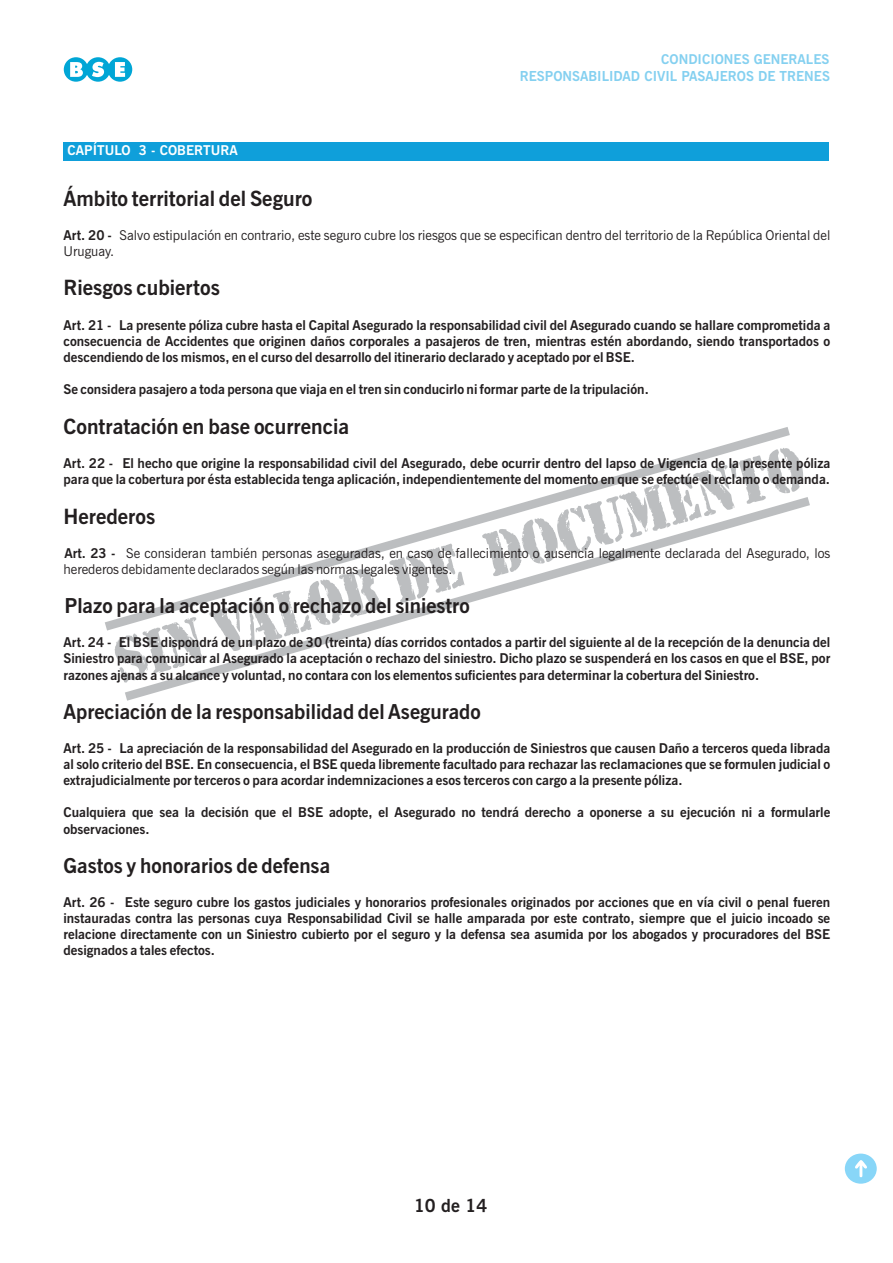
<style>
.page{position:relative;width:893px;height:1263px;background:#fff}
.page>*{position:absolute;margin:0;border:0;box-sizing:border-box;transform-origin:0 0}
.t1{font:700 21px "News Gothic BT";color:#231f20}
.t2{font:700 20.55px "News Gothic BT";color:#231f20}
.t3{font:700 18px "News Gothic BT";color:#231f20}
.t4{font:700 13.8px "News Gothic BT";color:#84d0f0}
.t5{font:700 13.5px/16.2px "News Gothic BT";color:#231f20;text-align:justify}
.t6{font:13.5px/16.2px "News Gothic BT";color:#231f20}
.t7{font:700 13.5px "News Gothic BT";color:#84d0f0}
.t8{font:700 13.5px "News Gothic BT";color:#fff}
.s1{font-weight:700}
</style>
<div class="page">
<svg style="left:115px;top:636px;width:10px;height:46px"></svg>
<svg style="left:105px;top:427px;width:685px;height:203px"></svg>
<svg style="left:125px;top:497px;width:685px;height:204px"></svg>
<div style="left:64px;top:57px;width:24px;height:25px;background:#00a6d6;border-radius:50%"></div>
<div style="left:108px;top:57px;width:24px;height:25px;background:#00a6d6;border-radius:50%"></div>
<div style="left:86px;top:57px;width:24px;height:25px;background:#00a6d6;border-radius:50%"></div>
<svg style="left:70px;top:62px;width:13px;height:15px"></svg>
<svg style="left:92px;top:62px;width:12px;height:15px"></svg>
<svg style="left:115px;top:62px;width:10px;height:15px"></svg>
<div style="left:845px;top:1153px;width:32px;height:31px;background:#88d6f8;border-radius:50%"></div>
<svg style="left:855px;top:1160px;width:12px;height:17px"></svg>
<div style="left:63px;top:142px;width:765px;height:18px;background:#0f9fda"></div>
<p class="t8" style="left:68px;top:145px;width:172px">CAPÍTULO 3 - COBERTURA</p>
<p class="t7" style="left:661px;top:54px;width:170px">CONDICIONES GENERALES</p>
<p class="t4" style="left:520px;top:70px;width:312px">RESPONSABILIDAD CIVIL PASAJEROS DE TRENES</p>
<h1 class="t1" style="left:64px;top:190px;width:251px">Ámbito territorial del Seguro</h1>
<p class="t6" style="left:63px;top:228px;width:768px"><span class="s1">Art. 20 -</span> Salvo estipulación en contrario, este seguro cubre los riesgos que se especifican dentro del territorio de la República Oriental del<br>Uruguay.</p>
<h1 class="t1" style="left:63px;top:279px;width:158px">Riesgos cubiertos</h1>
<p class="t5" style="left:63px;top:318px;width:768px">Art. 21 - La presente póliza cubre hasta el Capital Asegurado la responsabilidad civil del Asegurado cuando se hallare comprometida a consecuencia de Accidentes que originen daños corporales a pasajeros de tren, mientras estén abordando, siendo transportados o descendiendo de los mismos, en el curso del desarrollo del itinerario declarado y aceptado por el BSE.</p>
<p class="t5" style="left:63px;top:383px;width:587px">Se considera pasajero a toda persona que viaja en el tren sin conducirlo ni formar parte de la tripulación.</p>
<h1 class="t1" style="left:63px;top:418px;width:287px">Contratación en base ocurrencia</h1>
<p class="t5" style="left:63px;top:456px;width:768px">Art. 22 - El hecho que origine la responsabilidad civil del Asegurado, debe ocurrir dentro del lapso de Vigencia de la presente póliza para que la cobertura por ésta establecida tenga aplicación, independientemente del momento en que se efectúe el reclamo o demanda.</p>
<h1 class="t1" style="left:63px;top:508px;width:93px">Herederos</h1>
<p class="t6" style="left:63px;top:546px;width:768px"><span class="s1">Art. 23 -</span> Se consideran también personas aseguradas, en caso de fallecimiento o ausencia legalmente declarada del Asegurado, los herederos debidamente declarados según las normas legales vigentes.</p>
<h2 class="t2" style="left:64px;top:597px;width:407px">Plazo para la aceptación o rechazo del siniestro</h2>
<p class="t5" style="left:63px;top:636px;width:768px">Art. 24 - El BSE dispondrá de un plazo de 30 (treinta) días corridos contados a partir del siguiente al de la recepción de la denuncia del Siniestro para comunicar al Asegurado la aceptación o rechazo del siniestro. Dicho plazo se suspenderá en los casos en que el BSE, por razones ajenas a su alcance y voluntad, no contara con los elementos suficientes para determinar la cobertura del Siniestro.</p>
<h2 class="t2" style="left:63px;top:703px;width:419px">Apreciación de la responsabilidad del Asegurado</h2>
<p class="t5" style="left:63px;top:741px;width:768px">Art. 25 - La apreciación de la responsabilidad del Asegurado en la producción de Siniestros que causen Daño a terceros queda librada al solo criterio del BSE. En consecuencia, el BSE queda libremente facultado para rechazar las reclamaciones que se formulen judicial o extrajudicialmente por terceros o para acordar indemnizaciones a esos terceros con cargo a la presente póliza.</p>
<p class="t5" style="left:63px;top:806px;width:768px">Cualquiera que sea la decisión que el BSE adopte, el Asegurado no tendrá derecho a oponerse a su ejecución ni a formularle observaciones.</p>
<h2 class="t2" style="left:63px;top:857px;width:268px">Gastos y honorarios de defensa</h2>
<p class="t5" style="left:63px;top:895px;width:768px">Art. 26 - Este seguro cubre los gastos judiciales y honorarios profesionales originados por acciones que en vía civil o penal fueren instauradas contra las personas cuya Responsabilidad Civil se halle amparada por este contrato, siempre que el juicio incoado se relacione directamente con un Siniestro cubierto por el seguro y la defensa sea asumida por los abogados y procuradores del BSE designados a tales efectos.</p>
<h3 class="t3" style="left:414px;top:1198px;width:75px">10 de 14</h3>
</div>
